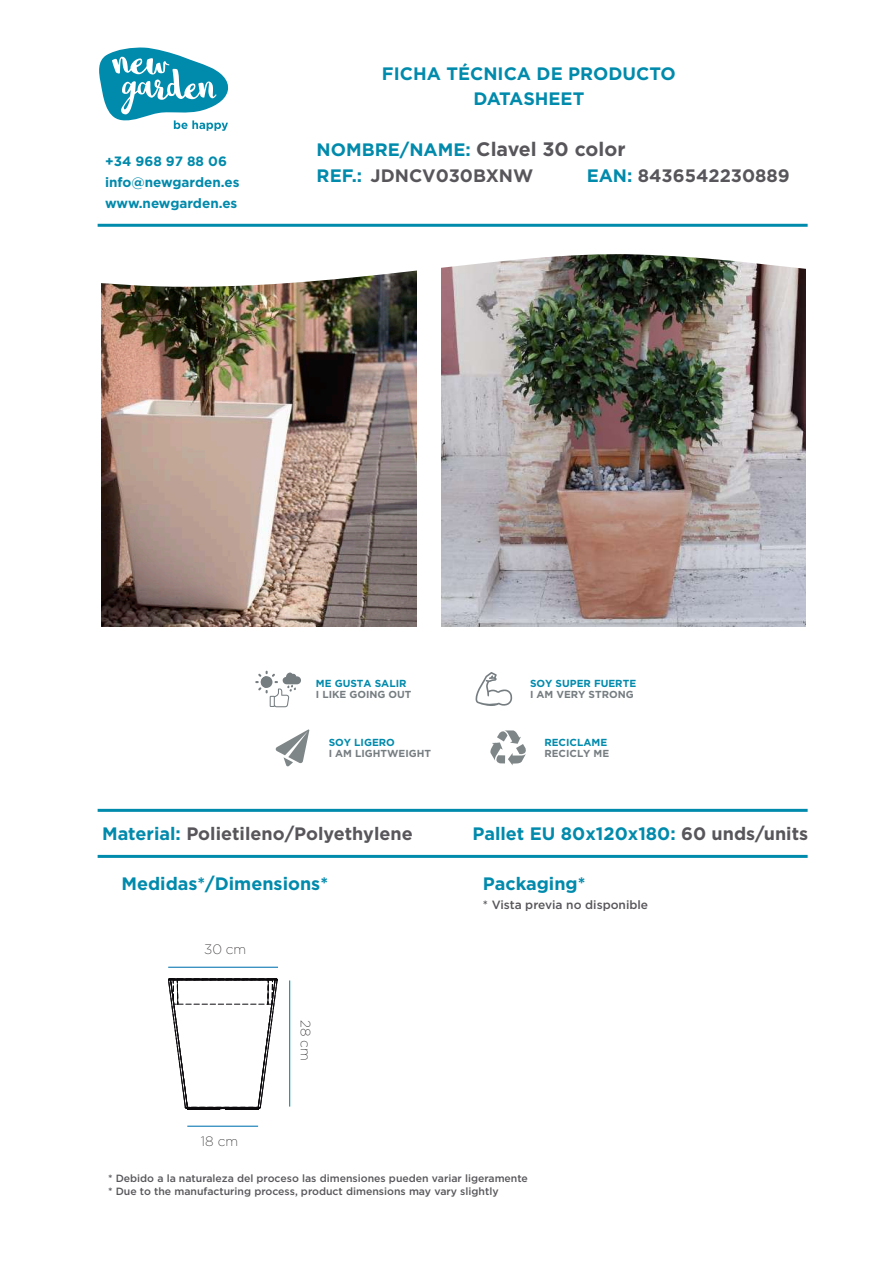
<style>
.page{position:relative;width:893px;height:1263px;background:#fff}
.page>*{position:absolute;margin:0;border:0;box-sizing:border-box;transform-origin:0 0}
.t1{font:700 19.5px "Gotham";color:#58565a}
.t2{font:700 18px/25.5px "Gotham";color:#008aac;text-align:center}
.t3{font:700 18px "Gotham";color:#58565a}
.t4{font:200 13.65px "Gotham";color:#231f20}
.t5{font:700 13.5px/21px "Gotham";color:#008aac}
.t6{font:500 12px "Gotham";color:#58565a}
.t7{font:500 10.5px/12.6px "Gotham";color:#58565a}
.t8{font:700 10.2px "Gotham";color:#767d81}
.t9{font:700 10.2px "Gotham";color:#008aac}
.s1{font-size:18px;color:#008aac}
.s2{color:#008aac}
.s3{color:#58565a}
</style>
<div class="page">
<img style="left:102px;top:291px;width:315px;height:336px">
<img style="left:441px;top:291px;width:364px;height:336px">
<img style="left:101px;top:254px;width:705px;height:37px">
<hr style="left:98px;top:224px;width:710px;height:3px;background:#008aac">
<hr style="left:98px;top:809px;width:710px;height:3px;background:#008aac">
<hr style="left:98px;top:855px;width:710px;height:3px;background:#008aac">
<svg style="left:99px;top:47px;width:130px;height:84px"></svg>
<hr style="left:289px;top:980px;width:1px;height:126px;background:#0090a5">
<hr style="left:187px;top:1126px;width:71px;height:1px;background:#107bb4">
<hr style="left:168px;top:967px;width:110px;height:1px;background:#107bb4">
<svg style="left:490px;top:730px;width:36px;height:35px"></svg>
<svg style="left:276px;top:729px;width:33px;height:37px"></svg>
<svg style="left:476px;top:672px;width:36px;height:34px"></svg>
<svg style="left:255px;top:671px;width:46px;height:36px"></svg>
<svg style="left:168px;top:978px;width:110px;height:132px"></svg>
<p class="t5" style="left:105px;top:150px;width:136px">+34 968 97 88 06 info@newgarden.es www.newgarden.es</p>
<h2 class="t2" style="left:382px;top:60px;width:295px">FICHA TÉCNICA DE PRODUCTO<br>DATASHEET</h2>
<h1 class="t1" style="left:317px;top:138px;width:310px"><span class="s1">NOMBRE/NAME:</span> Clavel 30 color</h1>
<h2 class="t3" style="left:317px;top:165px;width:218px"><span class="s2">REF.:</span> JDNCV030BXNW</h2>
<h2 class="t3" style="left:587px;top:165px;width:205px"><span class="s2">EAN:</span> 8436542230889</h2>
<p class="t9" style="left:316px;top:677px;width:92px">ME GUSTA SALIR</p>
<p class="t8" style="left:316px;top:688px;width:97px">I LIKE GOING OUT</p>
<p class="t9" style="left:329px;top:736px;width:68px">SOY LIGERO</p>
<p class="t8" style="left:329px;top:747px;width:104px">I AM LIGHTWEIGHT</p>
<p class="t9" style="left:530px;top:677px;width:108px">SOY SUPER FUERTE</p>
<p class="t8" style="left:530px;top:688px;width:105px">I AM VERY STRONG</p>
<p class="t9" style="left:544px;top:736px;width:64px">RECICLAME</p>
<p class="t8" style="left:544px;top:747px;width:66px">RECICLY ME</p>
<h2 class="t3" style="left:102px;top:823px;width:312px"><span class="s2">Material:</span> Polietileno/Polyethylene</h2>
<h2 class="t2" style="left:473px;top:820px;width:337px">Pallet EU 80x120x180: <span class="s3">60 unds/units</span></h2>
<h2 class="t2" style="left:121px;top:871px;width:208px">Medidas*/Dimensions*</h2>
<h2 class="t2" style="left:483px;top:871px;width:104px">Packaging*</h2>
<h3 class="t4" style="left:205px;top:942px;width:43px">30 cm</h3>
<h3 class="t4" style="left:201px;top:1134px;width:39px">18 cm</h3>
<h3 class="t4" style="left:313px;top:1020px;width:42px;rotate:90deg">28 cm</h3>
<p class="t6" style="left:483px;top:897px;width:167px">* Vista previa no disponible</p>
<p class="t7" style="left:108px;top:1172px;width:421px">* Debido a la naturaleza del proceso las dimensiones pueden variar ligeramente * Due to the manufacturing process, product dimensions may vary slightly</p>
</div>
